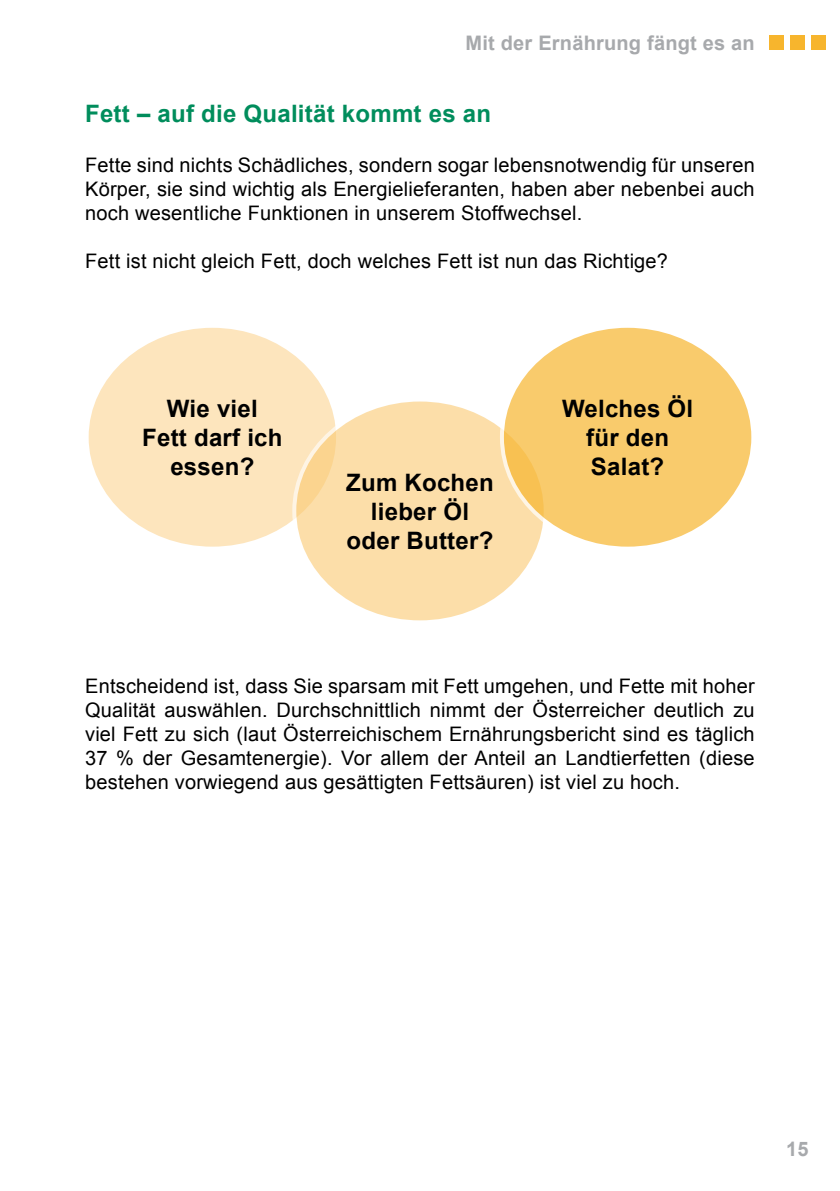
<style>
.page{position:relative;width:840px;height:1191px;background:#fff}
.page>*{position:absolute;margin:0;border:0;box-sizing:border-box;transform-origin:0 0}
.t1{font:700 24px/28.8px "Arial";letter-spacing:.01em;color:#000;text-align:center}
.t2{font:700 24px "Arial";letter-spacing:.01em;color:#008d5c}
.t3{font:20px/24px "Arial";letter-spacing:.01em;color:#000;text-align:justify}
.t4{font:700 20px "Arial";letter-spacing:.01em;color:#a7a9ac}
</style>
<div class="page">
<div style="left:789px;top:36px;width:15px;height:14px;background:#f7b52d"></div>
<div style="left:769px;top:36px;width:14px;height:14px;background:#f7b52d"></div>
<div style="left:810px;top:36px;width:15px;height:14px;background:#f7b52d"></div>
<div style="left:87px;top:326px;width:251px;height:222px;background:#fde5bd;border-radius:50%"></div>
<svg style="left:294px;top:399px;width:251px;height:223px;background:#fcdeaa"></svg>
<div style="left:501px;top:326px;width:251px;height:222px;background:#f9cb6c;border-radius:50%"></div>
<p class="t4" style="left:465px;top:29px;width:290px">Mit der Ernährung fängt es an</p>
<p class="t2" style="left:85px;top:98px;width:407px">Fett – auf die Qualität kommt es an</p>
<p class="t3" style="left:85px;top:153px;width:670px">Fette sind nichts Schädliches, sondern sogar lebensnotwendig für unseren Körper, sie sind wichtig als Energielieferanten, haben aber nebenbei auch noch wesentliche Funktionen in unserem Stoffwechsel.</p>
<p class="t3" style="left:85px;top:249px;width:584px">Fett ist nicht gleich Fett, doch welches Fett ist nun das Richtige?</p>
<p class="t1" style="left:142px;top:395px;width:142px">Wie viel<br>Fett darf ich essen?</p>
<p class="t1" style="left:346px;top:469px;width:149px">Zum Kochen lieber Öl oder Butter?</p>
<p class="t1" style="left:561px;top:395px;width:133px">Welches Öl für den<br>Salat?</p>
<p class="t3" style="left:85px;top:674px;width:670px">Entscheidend ist, dass Sie sparsam mit Fett umgehen, und Fette mit hoher Qualität auswählen. Durchschnittlich nimmt der Österreicher deutlich zu viel Fett zu sich (laut Österreichischem Ernährungsbericht sind es täglich 37 % der Gesamtenergie). Vor allem der Anteil an Landtierfetten (diese bestehen vorwiegend aus gesättigten Fettsäuren) ist viel zu hoch.</p>
<p class="t4" style="left:785px;top:1135px;width:24px">15</p>
</div>
